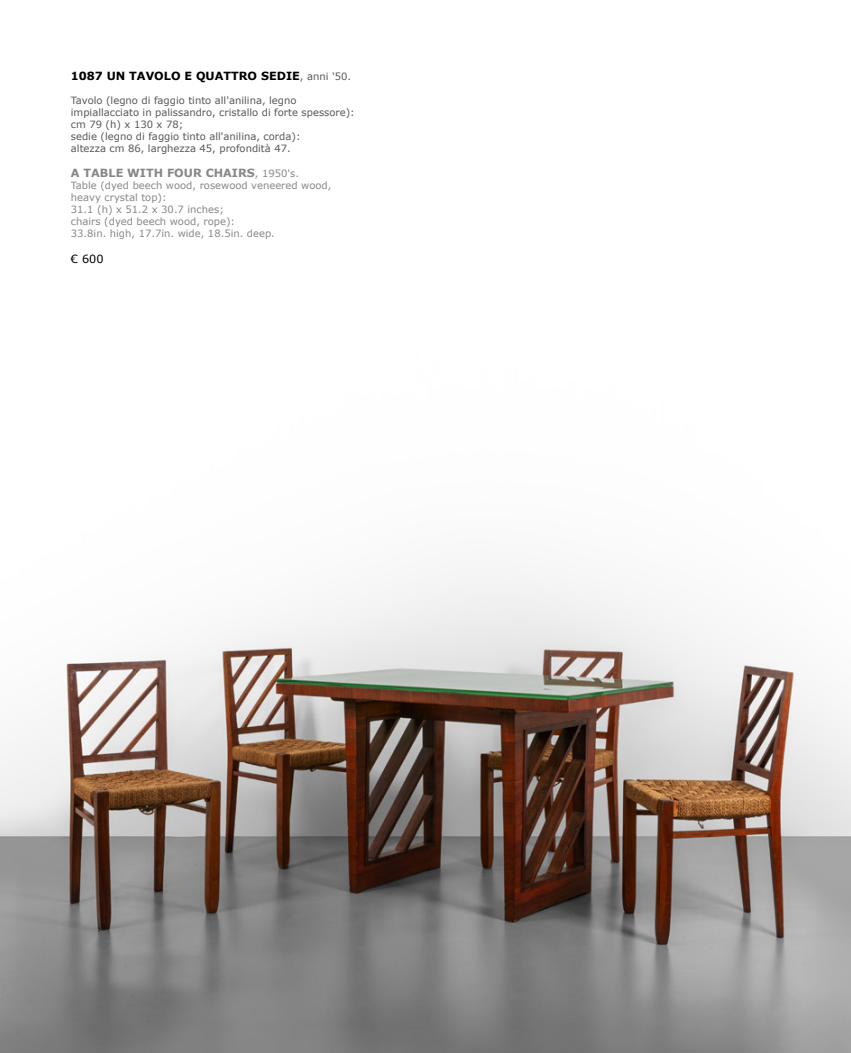
<style>
.page{position:relative;width:851px;height:1053px;background:#fff}
.page>*{position:absolute;margin:0;border:0;box-sizing:border-box;transform-origin:0 0}
.t1{font:700 11.25px "Verdana";color:#000}
.t2{font:700 11.25px "Verdana";color:#878787}
.t3{font:11.25px "Verdana";color:#000}
.t4{font:10px/12px "Verdana";color:#575756}
.t5{font:10px/12px "Verdana";color:#878787}
.s1{font-weight:400;font-size:10px;color:#575756}
.s2{font-weight:400;font-size:10px}
</style>
<div class="page">
<img style="left:0;top:575px;width:850px;height:477px">
<p class="t1" style="left:71px;top:68px;width:281px">1087 UN TAVOLO E QUATTRO SEDIE<span class="s1">, anni '50.</span></p>
<p class="t4" style="left:71px;top:94px;width:285px">Tavolo (legno di faggio tinto all'anilina, legno impiallacciato in palissandro, cristallo di forte spessore): cm 79 (h) x 130 x 78;<br>sedie (legno di faggio tinto all'anilina, corda):<br>altezza cm 86, larghezza 45, profondità 47.</p>
<p class="t2" style="left:71px;top:166px;width:230px">A TABLE WITH FOUR CHAIRS<span class="s2">, 1950's.</span></p>
<p class="t5" style="left:71px;top:179px;width:262px">Table (dyed beech wood, rosewood veneered wood, heavy crystal top):<br>31.1 (h) x 51.2 x 30.7 inches;<br>chairs (dyed beech wood, rope):<br>33.8in. high, 17.7in. wide, 18.5in. deep.</p>
<p class="t3" style="left:71px;top:251px;width:34px">€ 600</p>
</div>
